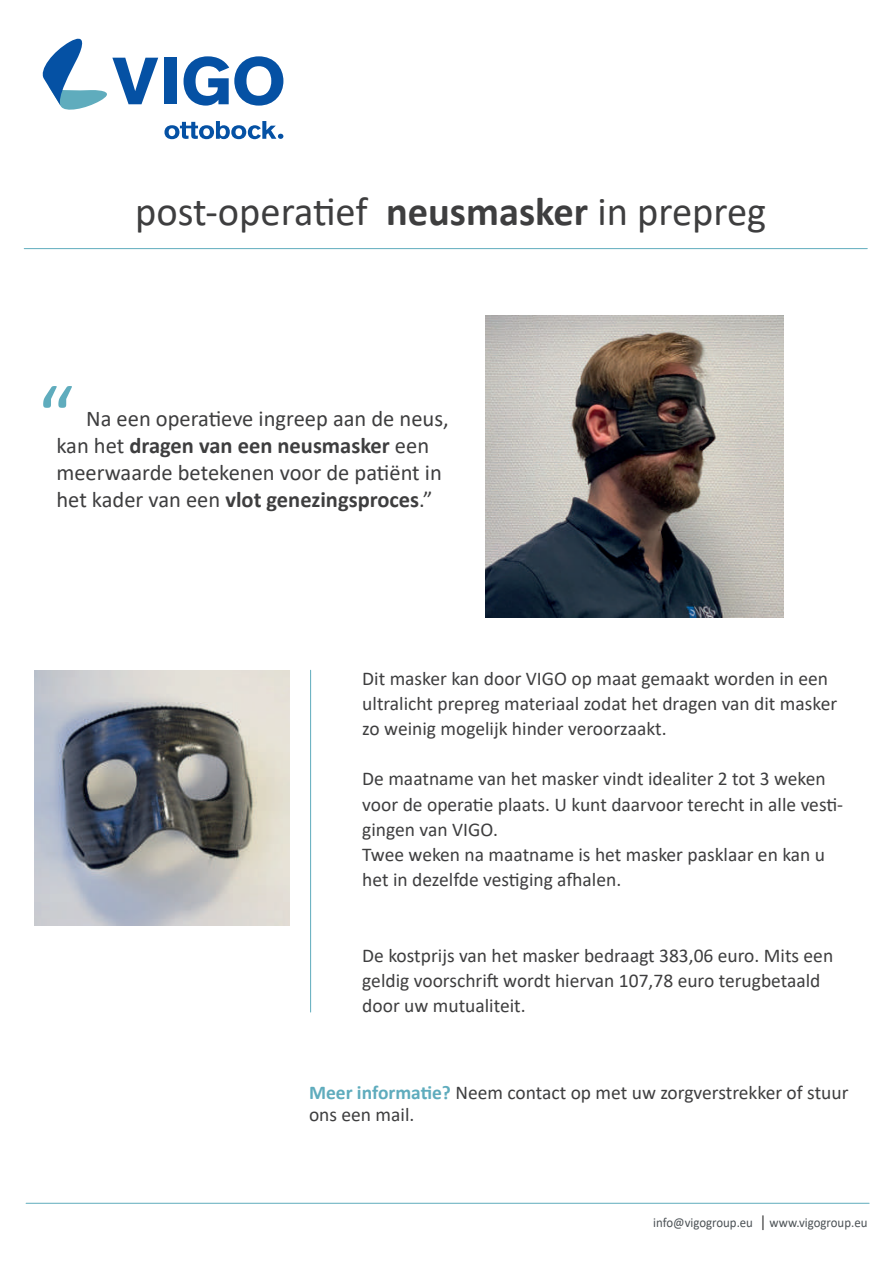
<style>
.page{position:relative;width:893px;height:1263px;background:#fff}
.page>*{position:absolute;margin:0;border:0;box-sizing:border-box;transform-origin:0 0}
.t1{font:87px "Calibri";color:#5facbd}
.t2{font:40.5px "Calibri";color:#3e3e3f}
.t3{font:22.5px/27px "Calibri";color:#3e3e3f}
.t4{font:19.5px/25.2px "Calibri";color:#3e3e3f}
.t5{font:13.5px "Calibri";color:#4c5256;scale:.95 1}
.s1{font-weight:700}
.s2{font-weight:700;color:#5facbd}
.s3{font-size:16.5px;color:#3e3e3f}
</style>
<div class="page">
<hr style="left:24px;top:248px;width:843px;height:1px;background:#5facbd">
<hr style="left:26px;top:1203px;width:843px;height:1px;background:#5facbd">
<img style="left:34px;top:670px;width:255px;height:255px">
<hr style="left:310px;top:670px;width:1px;height:342px;background:#5facbd">
<img style="left:486px;top:315px;width:297px;height:302px">
<svg style="left:164px;top:121px;width:119px;height:18px"></svg>
<svg style="left:42px;top:38px;width:116px;height:72px"></svg>
<div style="left:164px;top:58px;width:13px;height:46px;background:#0551a4"></div>
<svg style="left:184px;top:56px;width:99px;height:50px"></svg>
<h1 class="t1" style="left:37px;top:356px;width:38px">“</h1>
<h2 class="t2" style="left:135px;top:183px;width:633px">post-operatief <span class="s1">neusmasker</span> in prepreg</h2>
<p class="t3" style="left:56px;top:405px;width:394px;text-indent:30px">Na een operatieve ingreep aan de neus, kan het <span class="s1">dragen van een neusmasker</span> een meerwaarde betekenen voor de patiënt in het kader van een <span class="s1">vlot genezingsproces</span>.”</p>
<p class="t4" style="left:362px;top:665px;width:476px">Dit masker kan door VIGO op maat gemaakt worden in een ultralicht prepreg materiaal zodat het dragen van dit masker zo weinig mogelijk hinder veroorzaakt.</p>
<p class="t4" style="left:362px;top:766px;width:482px">De maatname van het masker vindt idealiter 2 tot 3 weken voor de operatie plaats. U kunt daarvoor terecht in alle vesti&shy;gingen van VIGO.<br>Twee weken na maatname is het masker pasklaar en kan u het in dezelfde vestiging afhalen.</p>
<p class="t4" style="left:362px;top:942px;width:472px">De kostprijs van het masker bedraagt 383,06 euro. Mits een geldig voorschrift wordt hiervan 107,78 euro terugbetaald door uw mutualiteit.</p>
<p class="t4" style="left:309px;top:1080px;width:541px;line-height:22.5px"><span class="s2">Meer informatie?</span> Neem contact op met uw zorgverstrekker of stuur ons een mail.</p>
<p class="t5" style="left:653px;top:1213px;width:227px">info@vigogroup.eu <span class="s3">|</span> www.vigogroup.eu</p>
</div>
